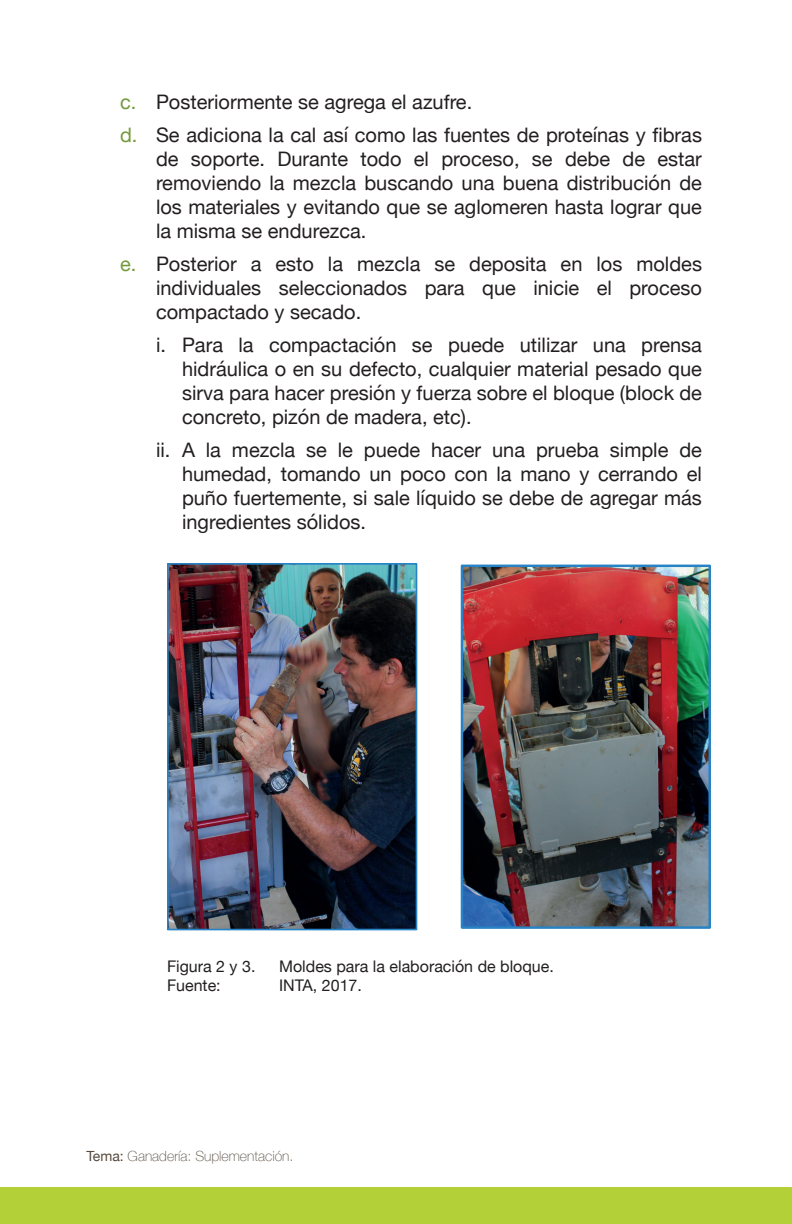
<style>
.page{position:relative;width:792px;height:1224px;background:#fff}
.page>*{position:absolute;margin:0;border:0;box-sizing:border-box;transform-origin:0 0}
.t1{font:20px/24px "Helvetica Neue";color:#231f20;text-align:justify}
.t2{font:16px "Helvetica Neue";color:#231f20}
.t3{font:100 14px "Helvetica Neue";color:#584a3e}
.s1{color:#759a3d}
.s2{font-weight:400}
</style>
<div class="page">
<div style="left:0;top:1188px;width:792px;height:36px;background:#b3d038"></div>
<img style="left:170px;top:566px;width:244px;height:361px">
<div style="left:167px;top:563px;width:250px;height:367px;border:2px solid #2783c5"></div>
<img style="left:464px;top:568px;width:244px;height:358px">
<div style="left:461px;top:565px;width:250px;height:364px;border:2px solid #2783c5"></div>
<p class="t1" style="left:120px;top:87px;width:584px;line-height:33px"><span class="s1">c.</span> Posteriormente se agrega el azufre.<br><span class="s1">d.</span> Se adiciona la cal así como las fuentes de proteínas y fibras</p>
<p class="t1" style="left:156px;top:148px;width:548px">de soporte. Durante todo el proceso, se debe de estar removiendo la mezcla buscando una buena distribución de los materiales y evitando que se aglomeren hasta lograr que la misma se endurezca.</p>
<p class="t1" style="left:156px;top:253px;width:548px;text-indent:-36px"><span class="s1">e.</span> Posterior a esto la mezcla se deposita en los moldes individuales seleccionados para que inicie el proceso compactado y secado.</p>
<p class="t1" style="left:182px;top:334px;width:522px;text-indent:-26px">i. Para la compactación se puede utilizar una prensa hidráulica o en su defecto, cualquier material pesado que sirva para hacer presión y fuerza sobre el bloque (block de concreto, pizón de madera, etc).</p>
<p class="t1" style="left:182px;top:439px;width:521px;text-indent:-26px">ii. A la mezcla se le puede hacer una prueba simple de humedad, tomando un poco con la mano y cerrando el puño fuertemente, si sale líquido se debe de agregar más ingredientes sólidos.</p>
<p class="t2" style="left:167px;top:955px;width:90px">Figura 2 y 3.</p>
<p class="t2" style="left:279px;top:955px;width:276px">Moldes para la elaboración de bloque.</p>
<p class="t2" style="left:167px;top:974px;width:55px">Fuente:</p>
<p class="t2" style="left:279px;top:974px;width:84px">INTA, 2017.</p>
<p class="t3" style="left:86px;top:1146px;width:209px"><span class="s2">Tema:</span> Ganadería: Suplementación.</p>
</div>
